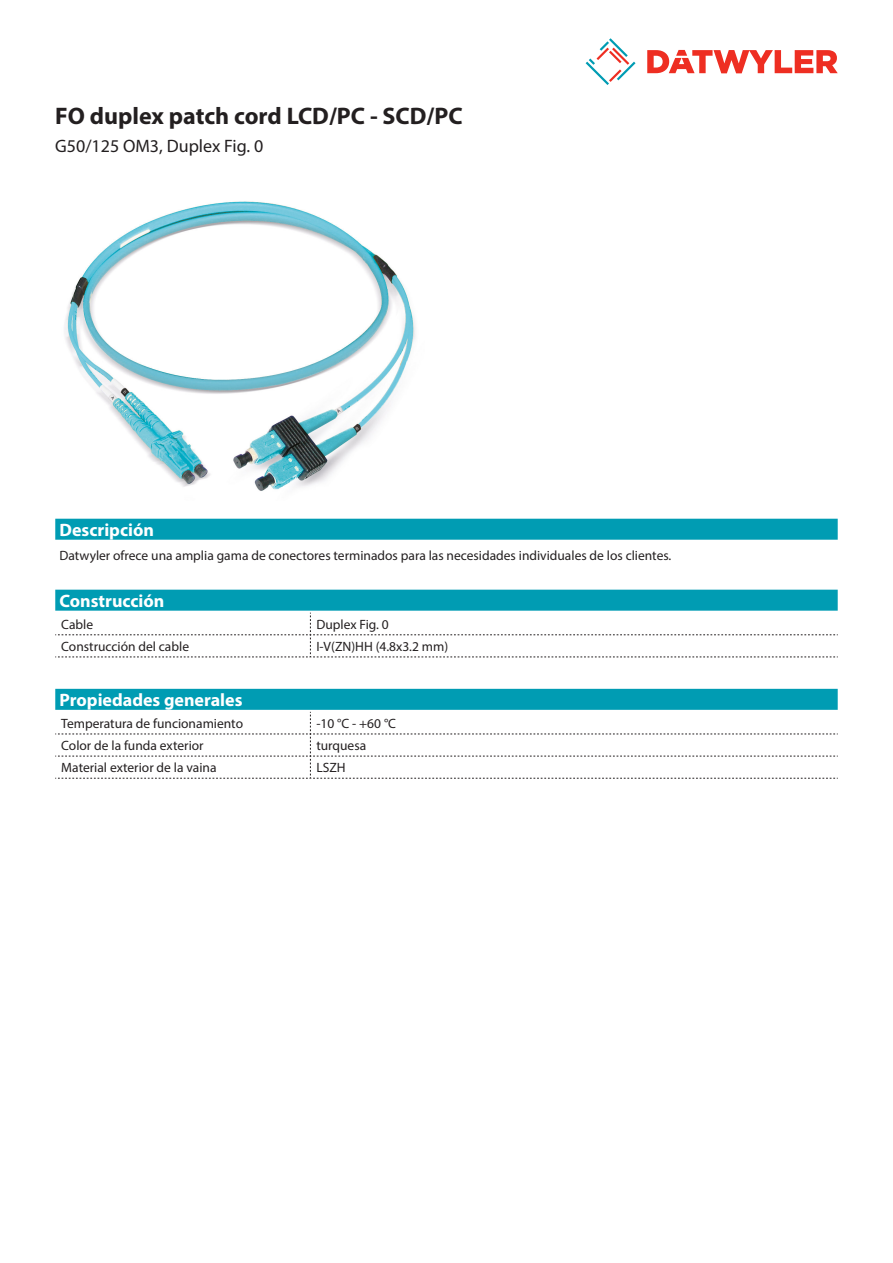
<style>
.page{position:relative;width:893px;height:1263px;background:#fff}
.page>*{position:absolute;margin:0;border:0;box-sizing:border-box;transform-origin:0 0}
.Product_Head{font:700 24px "Myriad Pro";color:#231f20}
.Standard_Head_Proper{font:700 18px "Myriad Pro";color:#fff}
.SubHead{font:18px "Myriad Pro";color:#231f20}
.myriad_light_propert{font:13.5px "Myriad Pro";color:#231f20}
.Standard_text{font:13.5px "Myriad Pro";color:#231f20}
</style>
<div class="page">
<svg style="left:586px;top:38px;width:49px;height:47px"></svg>
<svg style="left:647px;top:50px;width:191px;height:23px"></svg>
<div style="left:55px;top:590px;width:783px;height:21px;background:#009cb3"></div>
<svg style="left:55px;top:613px;width:783px;height:45px"></svg>
<img style="left:64px;top:201px;width:351px;height:290px">
<div style="left:55px;top:519px;width:783px;height:21px;background:#009cb3"></div>
<div style="left:55px;top:689px;width:783px;height:21px;background:#009cb3"></div>
<svg style="left:55px;top:712px;width:783px;height:67px"></svg>
<p class="Product_Head" style="left:55px;top:101px;width:409px">FO duplex patch cord LCD/PC - SCD/PC</p>
<p class="SubHead" style="left:55px;top:135px;width:210px">G50/125 OM3, Duplex Fig. 0</p>
<p class="Standard_Head_Proper" style="left:60px;top:518px;width:96px">Descripción</p>
<p class="Standard_text" style="left:60px;top:547px;width:613px">Datwyler ofrece una amplia gama de conectores terminados para las necesidades individuales de los clientes.</p>
<p class="Standard_Head_Proper" style="left:60px;top:589px;width:106px">Construcción</p>
<p class="myriad_light_propert" style="left:61px;top:616px;width:33px">Cable</p>
<p class="myriad_light_propert" style="left:316px;top:616px;width:74px">Duplex Fig. 0</p>
<p class="myriad_light_propert" style="left:61px;top:638px;width:129px">Construcción del cable</p>
<p class="myriad_light_propert" style="left:316px;top:638px;width:133px">I-V(ZN)HH (4.8x3.2 mm)</p>
<p class="Standard_Head_Proper" style="left:60px;top:688px;width:184px">Propiedades generales</p>
<p class="myriad_light_propert" style="left:61px;top:715px;width:183px">Temperatura de funcionamiento</p>
<p class="myriad_light_propert" style="left:316px;top:715px;width:81px">-10 °C - +60 °C</p>
<p class="myriad_light_propert" style="left:61px;top:737px;width:144px">Color de la funda exterior</p>
<p class="myriad_light_propert" style="left:316px;top:737px;width:51px">turquesa</p>
<p class="myriad_light_propert" style="left:61px;top:759px;width:157px">Material exterior de la vaina</p>
<p class="myriad_light_propert" style="left:316px;top:759px;width:31px">LSZH</p>
</div>
